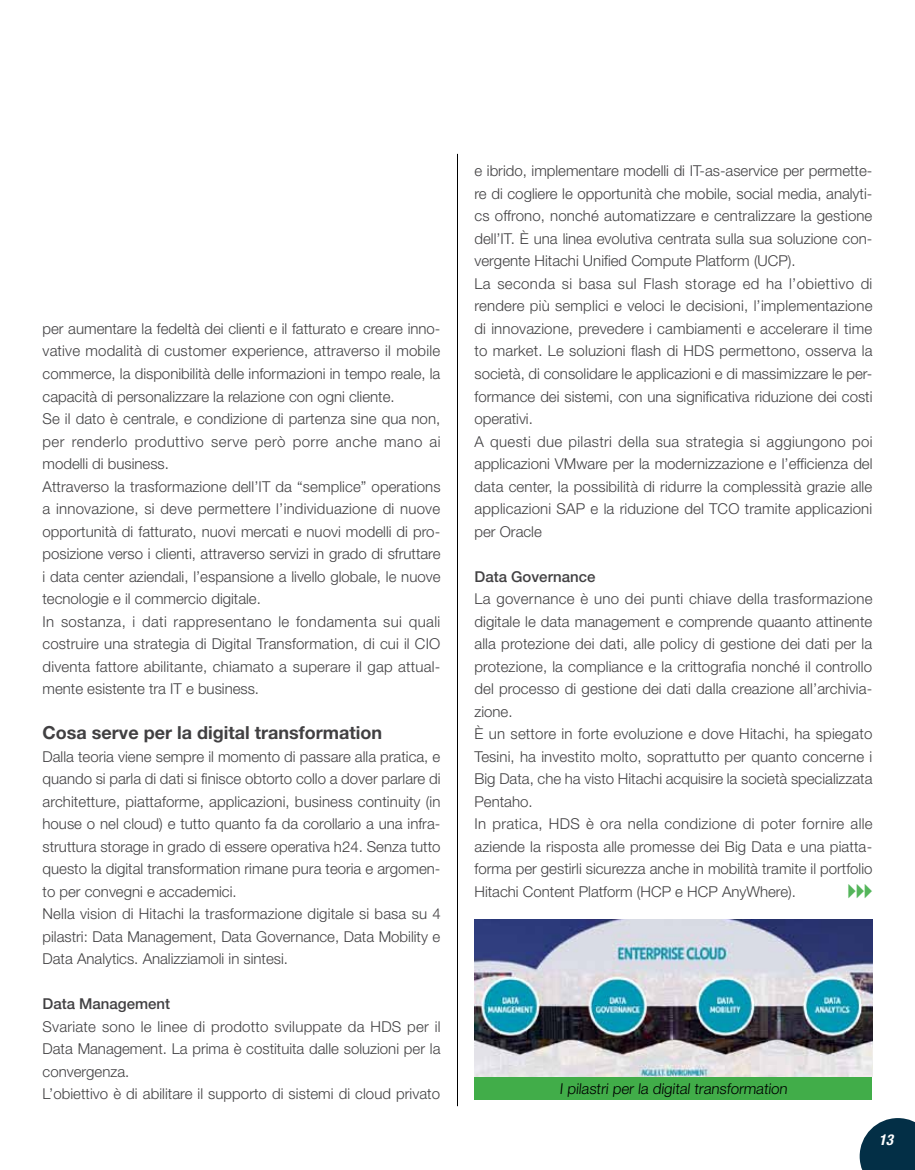
<style>
.page{position:relative;width:915px;height:1170px;background:#fff}
.page>*{position:absolute;margin:0;border:0;box-sizing:border-box;transform-origin:0 0}
.t1{font:700 18px "Helvetica Neue LT Std";color:#414042}
.t2{font:300 15px/22.5px "Helvetica Neue LT Std";letter-spacing:.005em;color:#414042}
.t3{font:300 15px "Helvetica Neue LT Std";color:#000}
.t4{font:500 15px "Helvetica Neue LT Std";color:#414042}
.t5{font:italic 700 condensed 15px "Helvetica Neue LT Std";color:#fff}
</style>
<div class="page">
<svg style="left:859px;top:1118px;width:55px;height:51px;background:#254b5f"></svg>
<hr style="left:457px;top:154px;width:1px;height:952px;background:#000">
<img style="left:474px;top:919px;width:398px;height:157px">
<div style="left:474px;top:1076px;width:398px;height:23px;background:#41ad49"></div>
<p class="t2" style="left:43px;top:317px;width:399px">per aumentare la fedeltà dei clienti e il fatturato e creare inno&shy;vative modalità di customer experience, attraverso il mobile commerce, la disponibilità delle informazioni in tempo reale, la capacità di personalizzare la relazione con ogni cliente.<br>Se il dato è centrale, e condizione di partenza sine qua non, per renderlo produttivo serve però porre anche mano ai modelli di business.<br>Attraverso la trasformazione dell’IT da “semplice” operations a innovazione, si deve permettere l’individuazione di nuove opportunità di fatturato, nuovi mercati e nuovi modelli di pro&shy;posizione verso i clienti, attraverso servizi in grado di sfruttare i data center aziendali, l’espansione a livello globale, le nuove tecnologie e il commercio digitale.<br>In sostanza, i dati rappresentano le fondamenta sui quali costruire una strategia di Digital Transformation, di cui il CIO diventa fattore abilitante, chiamato a superare il gap attual&shy;mente esistente tra IT e business.</p>
<p class="t1" style="left:43px;top:721px;width:341px">Cosa serve per la digital transformation</p>
<p class="t2" style="left:43px;top:744px;width:399px">Dalla teoria viene sempre il momento di passare alla pratica, e quando si parla di dati si finisce obtorto collo a dover parlare di architetture, piattaforme, applicazioni, business continuity (in house o nel cloud) e tutto quanto fa da corollario a una infra&shy;struttura storage in grado di essere operativa h24. Senza tutto questo la digital transformation rimane pura teoria e argomen&shy;to per convegni e accademici.<br>Nella vision di Hitachi la trasformazione digitale si basa su 4 pilastri: Data Management, Data Governance, Data Mobility e Data Analytics. Analizziamoli in sintesi.</p>
<p class="t4" style="left:43px;top:995px;width:129px">Data Management</p>
<p class="t2" style="left:43px;top:1014px;width:399px">Svariate sono le linee di prodotto sviluppate da HDS per il Data Management. La prima è costituita dalle soluzioni per la convergenza.<br>L’obiettivo è di abilitare il supporto di sistemi di cloud privato</p>
<p class="t2" style="left:474px;top:159px;width:399px">e ibrido, implementare modelli di IT-as-aservice per permette&shy;re di cogliere le opportunità che mobile, social media, analyti&shy;cs offrono, nonché automatizzare e centralizzare la gestione dell’IT. È una linea evolutiva centrata sulla sua soluzione con&shy;vergente Hitachi Unified Compute Platform (UCP).<br>La seconda si basa sul Flash storage ed ha l’obiettivo di rendere più semplici e veloci le decisioni, l’implementazione di innovazione, prevedere i cambiamenti e accelerare il time to market. Le soluzioni flash di HDS permettono, osserva la società, di consolidare le applicazioni e di massimizzare le per&shy;formance dei sistemi, con una significativa riduzione dei costi operativi.<br>A questi due pilastri della sua strategia si aggiungono poi applicazioni VMware per la modernizzazione e l’efficienza del data center, la possibilità di ridurre la complessità grazie alle applicazioni SAP e la riduzione del TCO tramite applicazioni per Oracle</p>
<p class="t4" style="left:474px;top:567px;width:122px">Data Governance</p>
<p class="t2" style="left:474px;top:587px;width:399px">La governance è uno dei punti chiave della trasformazione digitale le data management e comprende quaanto attinente alla protezione dei dati, alle policy di gestione dei dati per la protezione, la compliance e la crittografia nonché il controllo del processo di gestione dei dati dalla creazione all’archivia&shy;zione.<br>È un settore in forte evoluzione e dove Hitachi, ha spiegato Tesini, ha investito molto, soprattutto per quanto concerne i Big Data, che ha visto Hitachi acquisire la società specializzata Pentaho.<br>In pratica, HDS è ora nella condizione di poter fornire alle aziende la risposta alle promesse dei Big Data e una piatta&shy;forma per gestirli sicurezza anche in mobilità tramite il portfolio Hitachi Content Platform (HCP e HCP AnyWhere).</p>
<p class="t3" style="left:559px;top:1078px;width:231px">I pilastri per la digital transformation</p>
<p class="t5" style="left:878px;top:1130px;width:16px">13</p>
</div>
